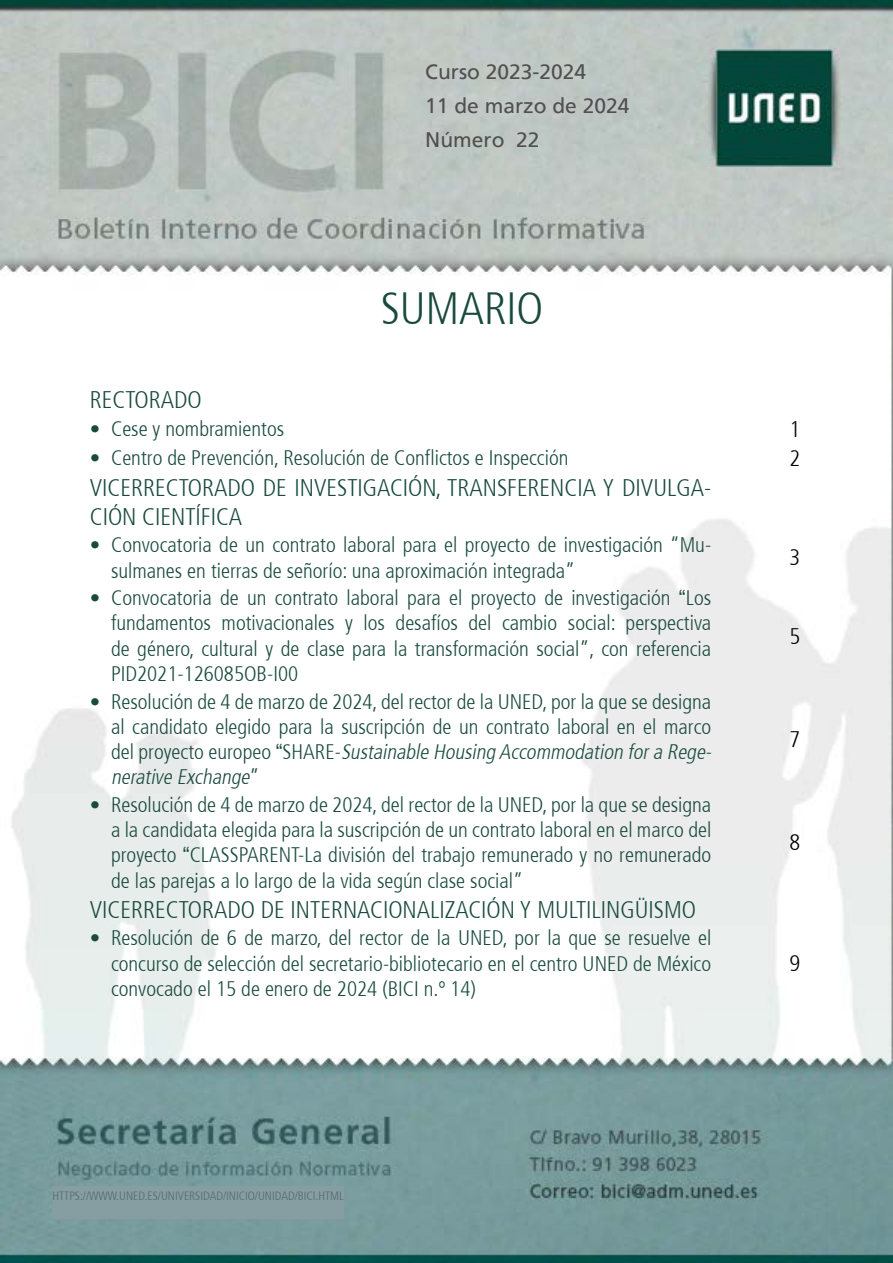
<style>
.page{position:relative;width:893px;height:1263px;background:#fff}
.page>*{position:absolute;margin:0;border:0;box-sizing:border-box;transform-origin:0 0}
.t1{font:300 condensed 45px "Frutiger 47";color:#194a3d}
.t2{font:300 condensed 24px/28.8px "Frutiger 47";color:#194a3d}
.t3{font:300 condensed 22.5px "Frutiger 47";color:#000}
.t4{font:300 condensed 21px/25.2px "Frutiger 47";color:#194a3d;text-align:justify}
.t5{font:21px/33.8px "Frutiger";color:#514f50}
.t6{font:300 condensed 12px "Frutiger 47";color:#51696b}
.s1{font-family:"Arial";font-weight:400;font-stretch:normal}
.s2{font-style:italic}
</style>
<div class="page">
<img style="left:0;top:0;width:892px;height:1263px">
<div style="left:52px;top:1186px;width:292px;height:33px;background:#869ea2"></div>
<p class="t5" style="left:425px;top:55px;width:206px">Curso 2023-2024<br>11 de marzo de 2024<br>Número 22</p>
<h1 class="t1" style="left:381px;top:283px;width:164px">SUMARIO</h1>
<p class="t2" style="left:90px;top:386px;width:113px">RECTORADO</p>
<p class="t4" style="left:90px;top:417px;width:196px">• Cese y nombramientos</p>
<p class="t3" style="left:789px;top:416px;width:12px">1</p>
<p class="t4" style="left:90px;top:446px;width:480px">• Centro de Prevención, Resolución de Conflictos e Inspección</p>
<p class="t3" style="left:789px;top:445px;width:12px">2</p>
<p class="t2" style="left:90px;top:473px;width:623px">VICERRECTORADO DE INVESTIGACIÓN, TRANSFERENCIA Y DIVULGA-<br>CIÓN CIENTÍFICA</p>
<p class="t4" style="left:111px;top:533px;width:602px;text-indent:-21px">• Convocatoria de un contrato laboral para el proyecto de investigación “Mu&shy;sulmanes en tierras de señorío: una aproximación integrada”</p>
<p class="t3" style="left:789px;top:545px;width:12px">3</p>
<p class="t4" style="left:111px;top:586px;width:602px;text-indent:-21px">• Convocatoria de un contrato laboral para el proyecto de investigación <span class="s1">“</span>Los fundamentos motivacionales y los desafíos del cambio social: perspectiva de género, cultural y de clase para la transformación social”, con referencia PID2021-126085OB-I00</p>
<p class="t4" style="left:111px;top:689px;width:606px;text-align:left;text-indent:-21px">• Resolución de 4 de marzo de 2024, del rector de la UNED, por la que se designa al candidato elegido para la suscripción de un contrato laboral en el marco d e l p r o y e ct o e u r o p e o <span class="s1">“</span> S H A R E - <span class="s2">Sustainable Housing Accommodation fora Rege&shy;nerative Exchange</span>”</p>
<p class="t4" style="left:111px;top:792px;width:602px;text-indent:-21px">• Resolución de 4 de marzo de 2024, del rector de la UNED, por la que se designa a la candidata elegida para la suscripción de un contrato laboral en el marco del proyecto <span class="s1">“</span>CLASSPARENT-La división del trabajo remunerado y no remunerado de las parejas a lo largo de la vida según clase social”</p>
<p class="t2" style="left:90px;top:895px;width:608px">VICERRECTORADO DE INTERNACIONALIZACIÓN Y MULTILINGÜISMO</p>
<p class="t4" style="left:111px;top:926px;width:602px;text-indent:-21px">• Resolución de 6 de marzo, del rector de la UNED, por la que se resuelve el concurso de selección del secretario-bibliotecario en el centro UNED de México convocado el 15 de enero de 2024 (BICI n.º 14)</p>
<p class="t6" style="left:52px;top:1189px;width:293px">HTTPS://WWW.UNED.ES/UNIVERSIDAD/INICIO/UNIDAD/BICI.HTML</p>
<p class="t3" style="left:789px;top:623px;width:12px">5</p>
<p class="t3" style="left:789px;top:726px;width:12px">7</p>
<p class="t3" style="left:789px;top:830px;width:12px">8</p>
<p class="t3" style="left:789px;top:950px;width:12px">9</p>
</div>
